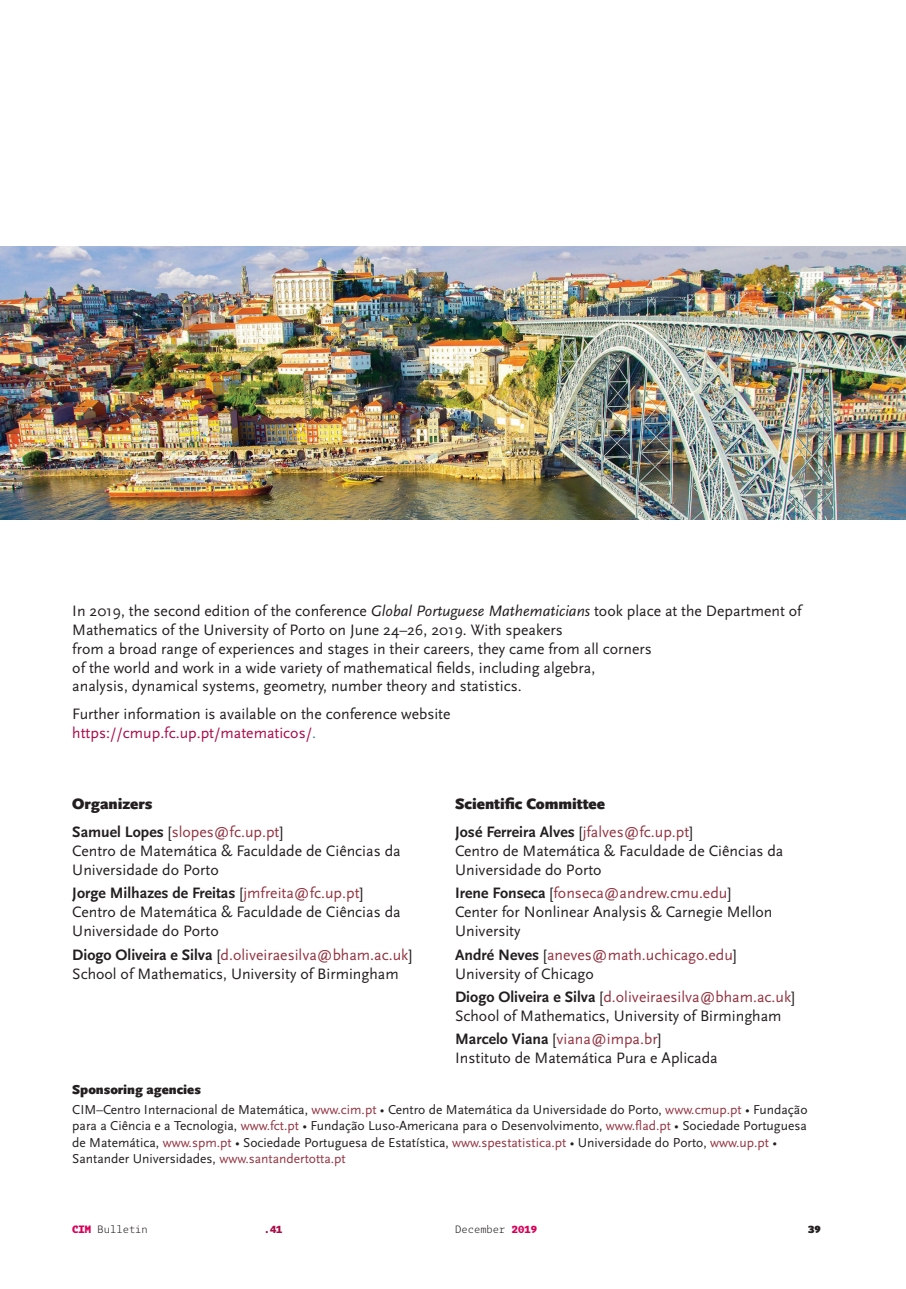
<style>
.page{position:relative;width:906px;height:1289px;background:#fff}
.page>*{position:absolute;margin:0;border:0;box-sizing:border-box;transform-origin:0 0}
.t1{font:15.75px/19px "Scala Sans Pro";color:#231f20}
.t2{font:15.75px/27.6px "Scala Sans Pro";color:#933441}
.t3{font:900 15.75px/27.6px "Scala Sans Pro";color:#231f20}
.t4{font:13.5px/16.2px "Scala Sans Pro";color:#231f20}
.t5{font:300 10.5px "Tabac Mono";color:#231f20}
.t6{font:700 10.5px "Tabac Mono";color:#a80c49}
.t7{font:900 10.5px "Tabac Mono";color:#231f20}
.s1{font-style:italic}
.s2{color:#a80c49}
.s3{color:#437a96}
.s4{font-weight:900;color:#231f20}
.s5{font-weight:700;color:#231f20}
.s6{color:#231f20}
.s7{font-weight:700}
.s8{color:#933441}
.s9{font-weight:400}
.s10{font-weight:400;color:#933441}
.s11{font-weight:900}
.s12{font-weight:700;color:#d70057}
</style>
<div class="page">
<img style="left:0;top:247px;width:906px;height:273px">
<p class="t1" style="left:72px;top:601px;width:731px">In 2019, the second edition of the conference <span class="s1">Global Portuguese Mathematicians</span> took place at the Department of Mathematics of the University of Porto on June 24–26, 2019. With speakers<br>from a broad range of experiences and stages in their careers, they came from all corners<br>of the world and work in a wide variety of mathematical fields, including algebra,<br>analysis, dynamical systems, geometry, number theory and statistics.</p>
<p class="t1" style="left:72px;top:704px;width:380px">Further information is available on the conference website <span class="s2">https://cmup.fc.up.pt/matematicos/</span><span class="s3">.</span></p>
<p class="t2" style="left:72px;top:790px;width:213px"><span class="s4">Organizers<br></span><span class="s5">Samuel Lopes</span> <span class="s6">[</span>slopes@fc.up.pt<span class="s6">]</span></p>
<p class="t1" style="left:72px;top:841px;width:330px">Centro de Matemática &amp; Faculdade de Ciências da<br>Universidade do Porto</p>
<p class="t1" style="left:72px;top:883px;width:330px"><span class="s7">Jorge Milhazes de Freitas</span> [<span class="s8">jmfreita@fc.up.pt</span>]<br>Centro de Matemática &amp; Faculdade de Ciências da<br>Universidade do Porto</p>
<p class="t1" style="left:72px;top:944px;width:341px"><span class="s7">Diogo Oliveira e Silva</span> [<span class="s8">d.oliveiraesilva@bham.ac.uk</span>]<br>School of Mathematics, University of Birmingham</p>
<p class="t3" style="left:455px;top:790px;width:240px">Scientific Committee<br><span class="s7">José Ferreira Alves</span> <span class="s9">[</span><span class="s10">jfalves@fc.up.pt</span><span class="s9">]</span></p>
<p class="t1" style="left:455px;top:841px;width:330px">Centro de Matemática &amp; Faculdade de Ciências da<br>Universidade do Porto</p>
<p class="t1" style="left:455px;top:883px;width:319px"><span class="s7">Irene Fonseca</span> [<span class="s8">fonseca@andrew.cmu.edu</span>]<br>Center for Nonlinear Analysis &amp; Carnegie Mellon<br>University</p>
<p class="t2" style="left:455px;top:944px;width:283px;line-height:19px"><span class="s5">André Neves</span> <span class="s6">[</span>aneves@math.uchicago.edu<span class="s6">]<br>University of Chicago</span></p>
<p class="t1" style="left:455px;top:987px;width:341px"><span class="s7">Diogo Oliveira e Silva</span> [<span class="s8">d.oliveiraesilva@bham.ac.uk</span>]<br>School of Mathematics, University of Birmingham</p>
<p class="t1" style="left:455px;top:1029px;width:264px"><span class="s7">Marcelo Viana</span> [<span class="s8">viana@impa.br</span>]<br>Instituto de Matemática Pura e Aplicada</p>
<p class="t4" style="left:72px;top:1079px;width:736px;line-height:20.4px"><span class="s11">Sponsoring agencies<br></span>CIM–Centro Internacional de Matemática, <span class="s8">www.cim.pt</span> • Centro de Matemática da Universidade do Porto, <span class="s8">www.cmup.pt</span> • Fundação</p>
<p class="t4" style="left:72px;top:1117px;width:736px">para a Ciência e a Tecnologia, <span class="s8">www.fct.pt</span> • Fundação Luso-Americana para o Desenvolvimento, <span class="s8">www.flad.pt</span> • Sociedade Portuguesa de Matemática, <span class="s8">www.spm.pt</span> • Sociedade Portuguesa de Estatística, <span class="s8">www.spestatistica.pt</span> • Universidade do Porto, <span class="s8">www.up.pt</span> •<br>Santander Universidades, <span class="s8">www.santandertotta.pt</span></p>
<p class="t5" style="left:72px;top:1224px;width:77px"><span class="s12">CIM</span> Bulletin</p>
<p class="t6" style="left:264px;top:1224px;width:20px">.41</p>
<p class="t5" style="left:455px;top:1224px;width:83px">December <span class="s12">2019</span></p>
<p class="t7" style="left:808px;top:1224px;width:14px">39</p>
</div>
